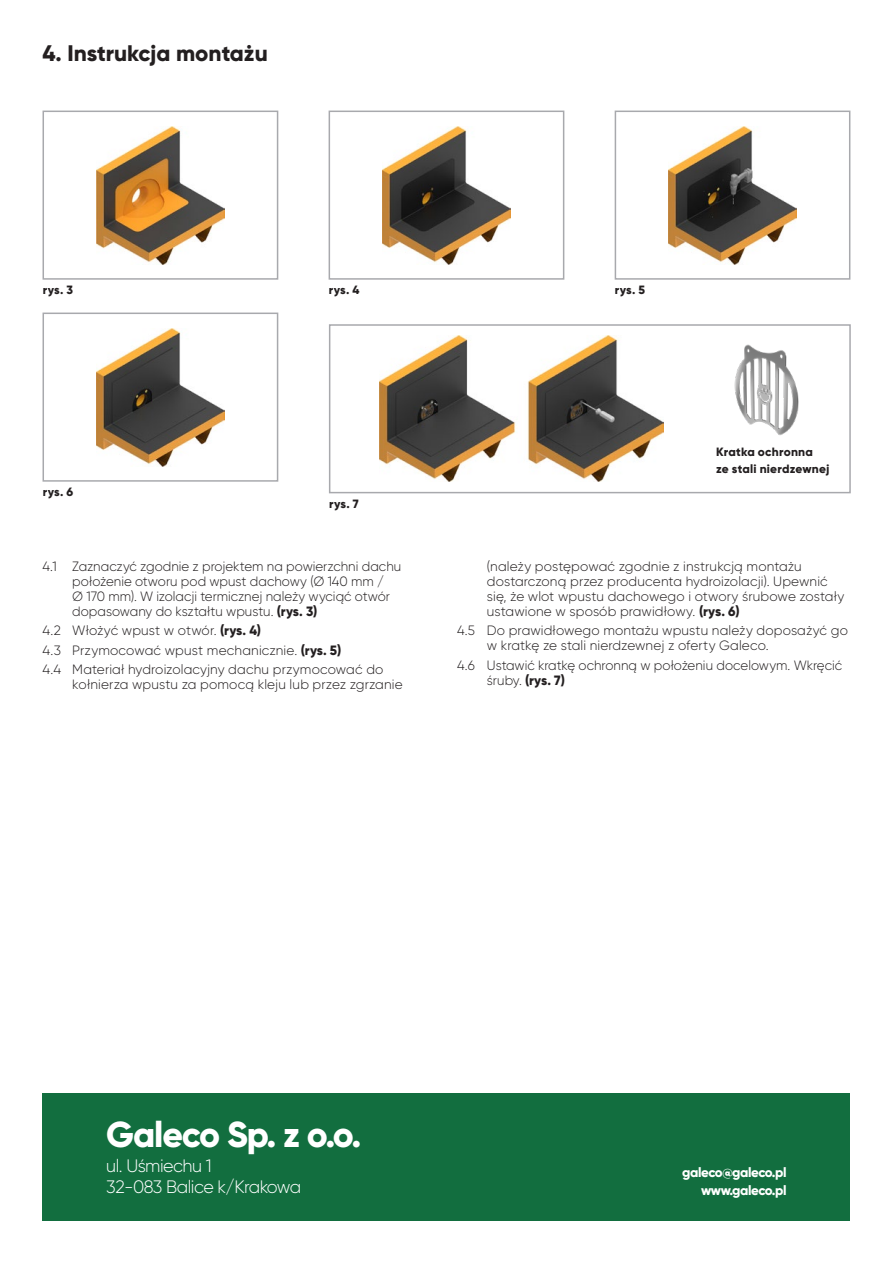
<style>
.page{position:relative;width:893px;height:1263px;background:#fff}
.page>*{position:absolute;margin:0;border:0;box-sizing:border-box;transform-origin:0 0}
.t1{font:800 36px "Gilroy";letter-spacing:-.03em;color:#fff}
.spis{font:800 22.5px "Gilroy";color:#231f20}
.t2{font:300 18px "Gilroy";letter-spacing:-.03em;color:#fff}
.txt{font:300 13.5px/15px "Gilroy";letter-spacing:.005em;color:#231f20}
.t3{font:800 13.5px "Gilroy";letter-spacing:-.03em;color:#fff}
.rys{font:800 12px "Gilroy";letter-spacing:.015em;color:#231f20}
.s1{font-weight:800}
</style>
<div class="page">
<div style="left:43px;top:1093px;width:807px;height:127px;background:#126e3f"></div>
<img style="left:379px;top:336px;width:284px;height:146px">
<div style="left:329px;top:324px;width:522px;height:169px;border:2px solid #a8a9ad"></div>
<img style="left:97px;top:126px;width:127px;height:138px">
<div style="left:43px;top:111px;width:235px;height:169px;border:2px solid #a8a9ad"></div>
<img style="left:97px;top:328px;width:127px;height:138px">
<div style="left:43px;top:313px;width:235px;height:169px;border:2px solid #a8a9ad"></div>
<img style="left:383px;top:126px;width:127px;height:138px">
<div style="left:329px;top:111px;width:235px;height:169px;border:2px solid #a8a9ad"></div>
<img style="left:669px;top:126px;width:127px;height:138px">
<div style="left:615px;top:111px;width:235px;height:169px;border:2px solid #a8a9ad"></div>
<img style="left:734px;top:344px;width:65px;height:91px">
<p class="spis" style="left:43px;top:38px;width:227px">4. Instrukcja montażu</p>
<p class="rys" style="left:43px;top:282px;width:32px">rys. 3</p>
<p class="rys" style="left:43px;top:484px;width:32px">rys. 6</p>
<p class="rys" style="left:329px;top:282px;width:32px">rys. 4</p>
<p class="rys" style="left:615px;top:282px;width:32px">rys. 5</p>
<p class="rys" style="left:329px;top:496px;width:31px">rys. 7</p>
<p class="rys" style="left:716px;top:445px;width:98px">Kratka ochronna</p>
<p class="rys" style="left:716px;top:461px;width:115px">ze stali nierdzewnej</p>
<p class="txt" style="left:72px;top:559px;width:331px;text-indent:-30px">4.1 Zaznaczyć zgodnie z projektem na powierzchni dachu położenie otworu pod wpust dachowy (Ø 140 mm /<br>Ø 170 mm). W izolacji termicznej należy wyciąć otwór dopasowany do kształtu wpustu. <span class="s1">(rys. 3)</span></p>
<p class="txt" style="left:43px;top:623px;width:220px">4.2 Włożyć wpust w otwór. <span class="s1">(rys. 4)</span></p>
<p class="txt" style="left:43px;top:642px;width:300px">4.3 Przymocować wpust mechanicznie. <span class="s1">(rys. 5)</span></p>
<p class="txt" style="left:72px;top:661px;width:332px;text-indent:-30px">4.4 Materiał hydroizolacyjny dachu przymocować do kołnierza wpustu za pomocą kleju lub przez zgrzanie</p>
<p class="txt" style="left:487px;top:559px;width:359px">(należy postępować zgodnie z instrukcją montażu dostarczoną przez producenta hydroizolacji). Upewnić się, że wlot wpustu dachowego i otwory śrubowe zostały ustawione w sposób prawidłowy. <span class="s1">(rys. 6)</span></p>
<p class="txt" style="left:487px;top:623px;width:363px;text-indent:-30px">4.5 Do prawidłowego montażu wpustu należy doposażyć go w kratkę ze stali nierdzewnej z oferty Galeco.</p>
<p class="txt" style="left:487px;top:657px;width:357px;text-indent:-30px">4.6 Ustawić kratkę ochronną w położeniu docelowym. Wkręcić śruby. <span class="s1">(rys. 7)</span></p>
<p class="t1" style="left:106px;top:1112px;width:257px">Galeco Sp. z o.o.</p>
<p class="t2" style="left:106px;top:1155px;width:107px">ul. Uśmiechu 1</p>
<p class="t2" style="left:106px;top:1176px;width:196px">32-083 Balice k/Krakowa</p>
<p class="t3" style="left:682px;top:1164px;width:106px">galeco@galeco.pl</p>
<p class="t3" style="left:701px;top:1182px;width:87px">www.galeco.pl</p>
</div>
